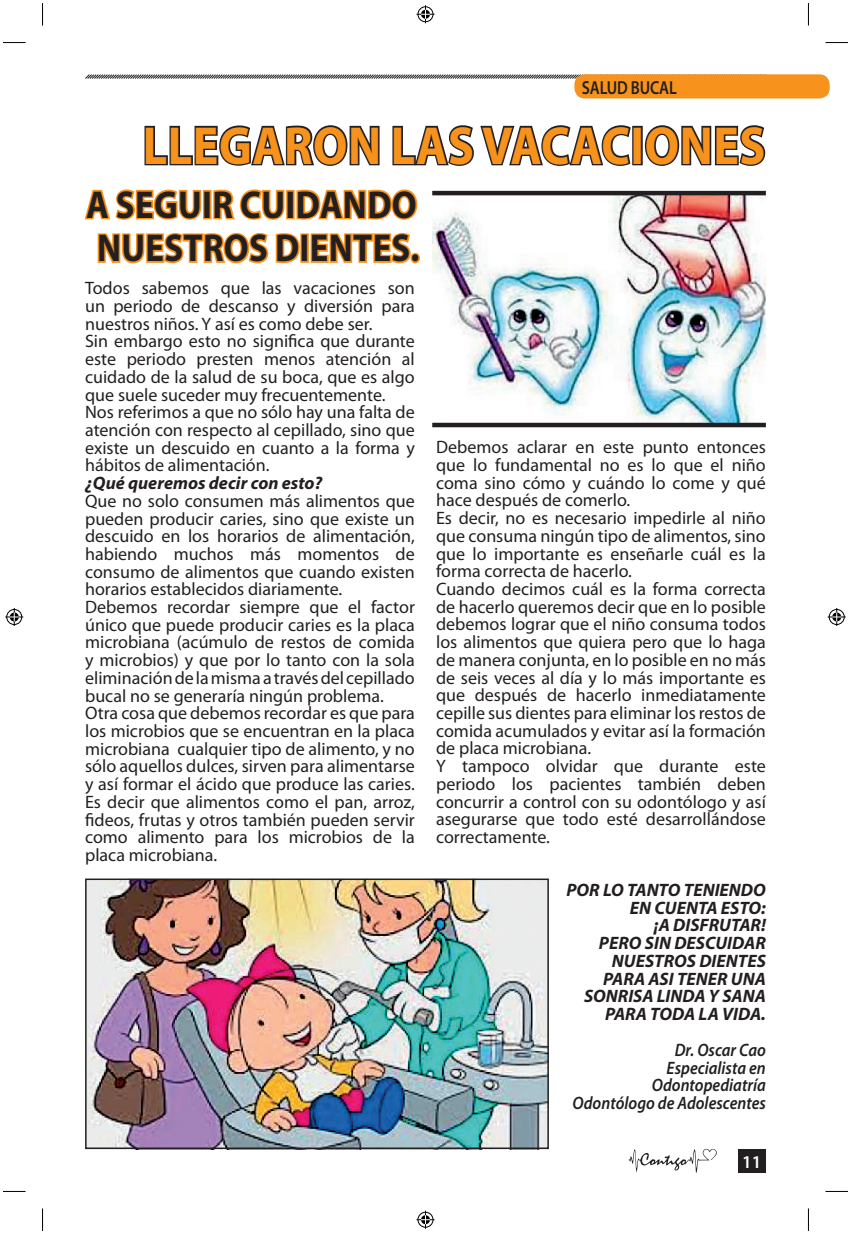
<style>
.page{position:relative;width:851px;height:1234px;background:#fff}
.page>*{position:absolute;margin:0;border:0;box-sizing:border-box;transform-origin:0 0}
.t1{font:700 53.85px "Myriad Pro";color:#f7931d;scale:.89 1}
.t2{font:700 39px/43.5px "Myriad Pro";letter-spacing:.01em;color:#231f20;scale:.89 1}
.t3{font:600 18.9px "Myriad Pro";letter-spacing:-.01em;color:#231f20;scale:.83 1}
.t4{font:18px/17.7px "Myriad Pro";color:#231f20}
.t5{font:italic 700 18px/17.7px "Myriad Pro";color:#231f20;text-align:right}
.t6{font:italic 600 18px/17.7px "Myriad Pro";color:#231f20;text-align:right;scale:.9 1}
.t7{font:600 18px "Myriad Pro";color:#fff}
</style>
<div class="page">
<div style="left:738px;top:1148px;width:27px;height:24px;background:#231f20"></div>
<svg style="left:85px;top:74px;width:496px;height:5px;background:#929191"></svg>
<svg style="left:628px;top:1148px;width:88px;height:24px"></svg>
<div style="left:574px;top:74px;width:255px;height:24px;background:#f7931d;border-radius:10px"></div>
<div style="left:632px;top:126px;width:10px;height:39px;border:3px solid #231f20"></div>
<svg style="left:644px;top:125px;width:122px;height:41px"></svg>
<svg style="left:84px;top:125px;width:548px;height:95px"></svg>
<svg style="left:97px;top:233px;width:203px;height:31px"></svg>
<div style="left:300px;top:233px;width:9px;height:30px;border:3px solid #f7931d"></div>
<svg style="left:310px;top:233px;width:101px;height:31px"></svg>
<div style="left:410px;top:253px;width:10px;height:10px;border:3px solid #f7931d;border-radius:50%"></div>
<img style="left:432px;top:195px;width:333px;height:227px">
<img style="left:88px;top:881px;width:458px;height:264px">
<div style="left:85px;top:878px;width:464px;height:270px;border:2px solid #231f20"></div>
<div style="left:432px;top:422px;width:333px;height:5px;background:#231f20"></div>
<hr style="left:432px;top:191px;width:333px;height:4px;background:#231f20">
<svg style="left:3px;top:42px;width:23px;height:1px"></svg>
<svg style="left:825px;top:42px;width:22px;height:1px"></svg>
<svg style="left:3px;top:1190px;width:22px;height:1px"></svg>
<svg style="left:826px;top:1190px;width:21px;height:1px"></svg>
<svg style="left:42px;top:3px;width:1px;height:23px"></svg>
<svg style="left:42px;top:1208px;width:1px;height:22px"></svg>
<svg style="left:808px;top:3px;width:1px;height:23px"></svg>
<svg style="left:808px;top:1208px;width:1px;height:22px"></svg>
<svg style="left:416px;top:5px;width:18px;height:18px"></svg>
<svg style="left:416px;top:1210px;width:18px;height:18px"></svg>
<svg style="left:5px;top:608px;width:18px;height:18px"></svg>
<svg style="left:827px;top:608px;width:18px;height:18px"></svg>
<p class="t3" style="left:581px;top:75px;width:116px">SALUD BUCAL</p>
<h1 class="t1" style="left:143px;top:110px;width:159px">LLEGARON</h1>
<h1 class="t1" style="left:391px;top:110px;width:167px">LAS VACACIONES</h1>
<h2 class="t2" style="left:86px;top:181px;width:376px">A SEGUIR CUIDANDO<br>NUESTROS DIENTES.</h2>
<p class="t4" style="left:85px;top:279px;width:331px">Todos sabemos que las vacaciones son un periodo de descanso y diversión para nuestros niños. Y así es como debe ser.<br>Sin embargo esto no significa que durante este periodo presten menos atención al cuidado de la salud de su boca, que es algo que suele suceder muy frecuentemente.<br>Nos referimos a que no sólo hay una falta de atención con respecto al cepillado, sino que existe un descuido en cuanto a la forma y hábitos de alimentación.</p>
<p class="t5" style="left:85px;top:473px;width:239px">¿Qué queremos decir con esto?</p>
<p class="t4" style="left:85px;top:491px;width:331px">Que no solo consumen más alimentos que pueden producir caries, sino que existe un descuido en los horarios de alimentación, habiendo muchos más momentos de consumo de alimentos que cuando existen horarios establecidos diariamente.<br>Debemos recordar siempre que el factor único que puede producir caries es la placa microbiana (acúmulo de restos de comida y microbios) y que por lo tanto con la sola eliminación de la misma a través del cepillado bucal no se generaría ningún problema.<br>Otra cosa que debemos recordar es que para los microbios que se encuentran en la placa microbiana cualquier tipo de alimento, y no sólo aquellos dulces, sirven para alimentarse y así formar el ácido que produce las caries.<br>Es decir que alimentos como el pan, arroz, fideos, frutas y otros también pueden servir como alimento para los microbios de la placa microbiana.</p>
<p class="t4" style="left:436px;top:438px;width:331px">Debemos aclarar en este punto entonces que lo fundamental no es lo que el niño coma sino cómo y cuándo lo come y qué hace después de comerlo.<br>Es decir, no es necesario impedirle al niño que consuma ningún tipo de alimentos, sino que lo importante es enseñarle cuál es la forma correcta de hacerlo.<br>Cuando decimos cuál es la forma correcta de hacerlo queremos decir que en lo posible debemos lograr que el niño consuma todos los alimentos que quiera pero que lo haga de manera conjunta, en lo posible en no más de seis veces al día y lo más importante es que después de hacerlo inmediatamente cepille sus dientes para eliminar los restos de comida acumulados y evitar así la formación de placa microbiana.<br>Y tampoco olvidar que durante este periodo los pacientes también deben concurrir a control con su odontólogo y así asegurarse que todo esté desarrollándose correctamente.</p>
<p class="t5" style="left:566px;top:880px;width:201px">POR LO TANTO TENIENDO<br>EN CUENTA ESTO:<br>¡A DISFRUTAR!<br>PERO SIN DESCUIDAR<br>NUESTROS DIENTES<br>PARA ASI TENER UNA<br>SONRISA LINDA Y SANA<br>PARA TODA LA VIDA.</p>
<p class="t6" style="left:572px;top:1040px;width:216px">Dr. Oscar Cao<br>Especialista en<br>Odontopediatría<br>Odontólogo de Adolescentes</p>
<p class="t7" style="left:742px;top:1149px;width:21px">11</p>
</div>
